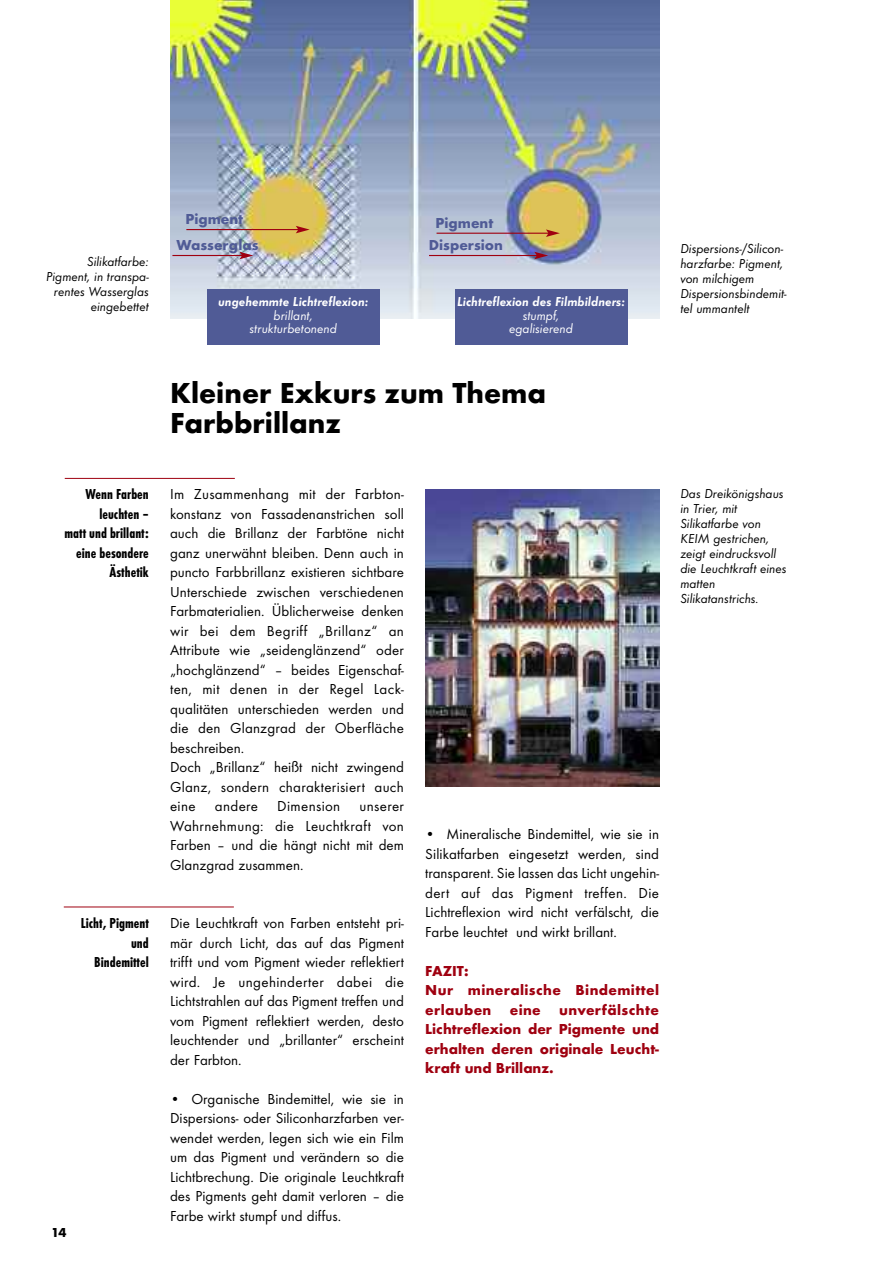
<style>
.page{position:relative;width:893px;height:1263px;background:#fff}
.page>*{position:absolute;margin:0;border:0;box-sizing:border-box;transform-origin:0 0}
.t1{font:700 30px/30px "Futura T";color:#000}
.t2{font:15px/19.5px "Futura T";color:#000;text-align:justify}
.t3{font:700 15px/19.5px "Futura T";color:#9f0010}
.t4{font:700 condensed 15px/19.5px "Futura T";color:#000;text-align:right}
.t5{font:700 15px "Futura T";color:#505b96}
.t6{font:15px "Futura T";letter-spacing:.025em;color:#000}
.t7{font:italic 13.5px/15px "Futura T";color:#000}
.t8{font:italic 600 13.5px "Futura T";color:#fff}
.t9{font:italic 13.5px/13.5px "Futura T";color:#fff;text-align:center}
.t10{font:700 13.5px "Futura T";color:#000}
</style>
<div class="page">
<hr style="left:65px;top:478px;width:170px;height:1px;background:#9f0010">
<hr style="left:64px;top:906px;width:170px;height:1px;background:#9f0010">
<img style="left:425px;top:489px;width:234px;height:298px">
<img style="left:170px;top:0;width:489px;height:319px">
<div style="left:207px;top:289px;width:173px;height:55px;background:#505b96"></div>
<div style="left:455px;top:289px;width:172px;height:55px;background:#505b96"></div>
<hr style="left:437px;top:233px;width:112px;height:1px;background:#9f0010">
<svg style="left:546px;top:229px;width:14px;height:8px"></svg>
<hr style="left:186px;top:229px;width:112px;height:1px;background:#9f0010">
<svg style="left:296px;top:226px;width:14px;height:7px"></svg>
<hr style="left:172px;top:255px;width:70px;height:1px;background:#9f0010">
<svg style="left:240px;top:252px;width:13px;height:7px"></svg>
<hr style="left:429px;top:255px;width:108px;height:1px;background:#9f0010">
<svg style="left:534px;top:252px;width:14px;height:7px"></svg>
<p class="t7" style="left:46px;top:254px;width:104px;text-align:right">Silikatfarbe:<br>Pigment, in transpa&shy;rentes Wasserglas eingebettet</p>
<p class="t5" style="left:185px;top:210px;width:59px">Pigment</p>
<p class="t5" style="left:436px;top:214px;width:59px">Pigment</p>
<p class="t5" style="left:176px;top:236px;width:83px">Wasserglas</p>
<p class="t5" style="left:429px;top:236px;width:76px">Dispersion</p>
<p class="t8" style="left:218px;top:294px;width:152px">ungehemmte Lichtreflexion:</p>
<p class="t9" style="left:250px;top:308px;width:89px">brillant, strukturbetonend</p>
<p class="t8" style="left:457px;top:294px;width:169px">Lichtreflexion des Filmbildners:</p>
<p class="t9" style="left:509px;top:308px;width:65px">stumpf, egalisierend</p>
<h1 class="t1" style="left:170px;top:377px;width:378px">Kleiner Exkurs zum Thema<br>Farbbrillanz</h1>
<p class="t7" style="left:680px;top:241px;width:108px">Dispersions-/Silicon&shy;harzfarbe: Pigment, von milchigem<br>Dispersionsbindemit&shy;tel ummantelt</p>
<p class="t4" style="left:65px;top:484px;width:86px">Wenn Farben leuchten –<br>matt und brillant: eine besondere<br>Ästhetik</p>
<p class="t4" style="left:81px;top:913px;width:69px">Licht, Pigment und<br>Bindemittel</p>
<p class="t10" style="left:51px;top:1225px;width:17px">14</p>
<p class="t2" style="left:170px;top:484px;width:235px;text-align:left">Im Zusammenhang mit der Farbton&shy;konstanz von Fassadenanstrichen soll auch die Brillanz der Farbtöne nicht ganz unerwähnt bleiben. Denn auch in puncto Farbbrillanz existieren sichtbare Unterschiede zwischen verschiedenen Farbmaterialien. Üblicherweise denken wir bei dem Begriff „Brillanz“ an Attribute wie „seidenglänzend“ oder „hochglänzend“ – beides Eigenschaf&shy;ten, mit denen in der Regel Lack&shy;qualitäten unterschieden werden und die den Glanzgrad der Oberfläche beschreiben.<br>Doch „Brillanz“ heißt nicht zwingend Glanz, sondern charakterisiert auch eine</p>
<p class="t2" style="left:215px;top:796px;width:45px">andere</p>
<p class="t6" style="left:277px;top:797px;width:65px">Dimension</p>
<p class="t2" style="left:170px;top:796px;width:235px;text-indent:189px">unserer Wahrnehmung: die Leuchtkraft von Farben – und die hängt nicht mit dem Glanzgrad zusammen.</p>
<p class="t2" style="left:170px;top:913px;width:235px">Die Leuchtkraft von Farben entsteht pri&shy;mär durch Licht, das auf das Pigment trifft und vom Pigment wieder reflektiert wird. Je ungehinderter dabei die Lichtstrahlen auf das Pigment treffen und vom Pigment reflektiert werden, desto leuchtender und „brillanter“ erscheint der Farbton.</p>
<p class="t2" style="left:170px;top:1089px;width:235px">• Organische Bindemittel, wie sie in Dispersions- oder Siliconharzfarben ver&shy;wendet werden, legen sich wie ein Film um das Pigment und verändern so die Lichtbrechung. Die originale Leuchtkraft des Pigments geht damit verloren – die Farbe wirkt stumpf und diffus.</p>
<p class="t7" style="left:680px;top:486px;width:108px">Das Dreikönigshaus in Trier, mit<br>Silikatfarbe von<br>KEIM gestrichen, zeigt eindrucksvoll die Leuchtkraft eines matten<br>Silikatanstrichs.</p>
<p class="t2" style="left:425px;top:824px;width:235px">• Mineralische Bindemittel, wie sie in Silikatfarben eingesetzt werden, sind transparent. Sie lassen das Licht ungehin&shy;dert auf das Pigment treffen. Die Lichtreflexion wird nicht verfälscht, die Farbe leuchtet und wirkt brillant.</p>
<p class="t3" style="left:425px;top:961px;width:235px">FAZIT:<br>Nur mineralische Bindemittel erlauben eine unverfälschte<br>Lichtreflexion der Pigmente und erhalten deren originale Leucht&shy;kraft und Brillanz.</p>
</div>
